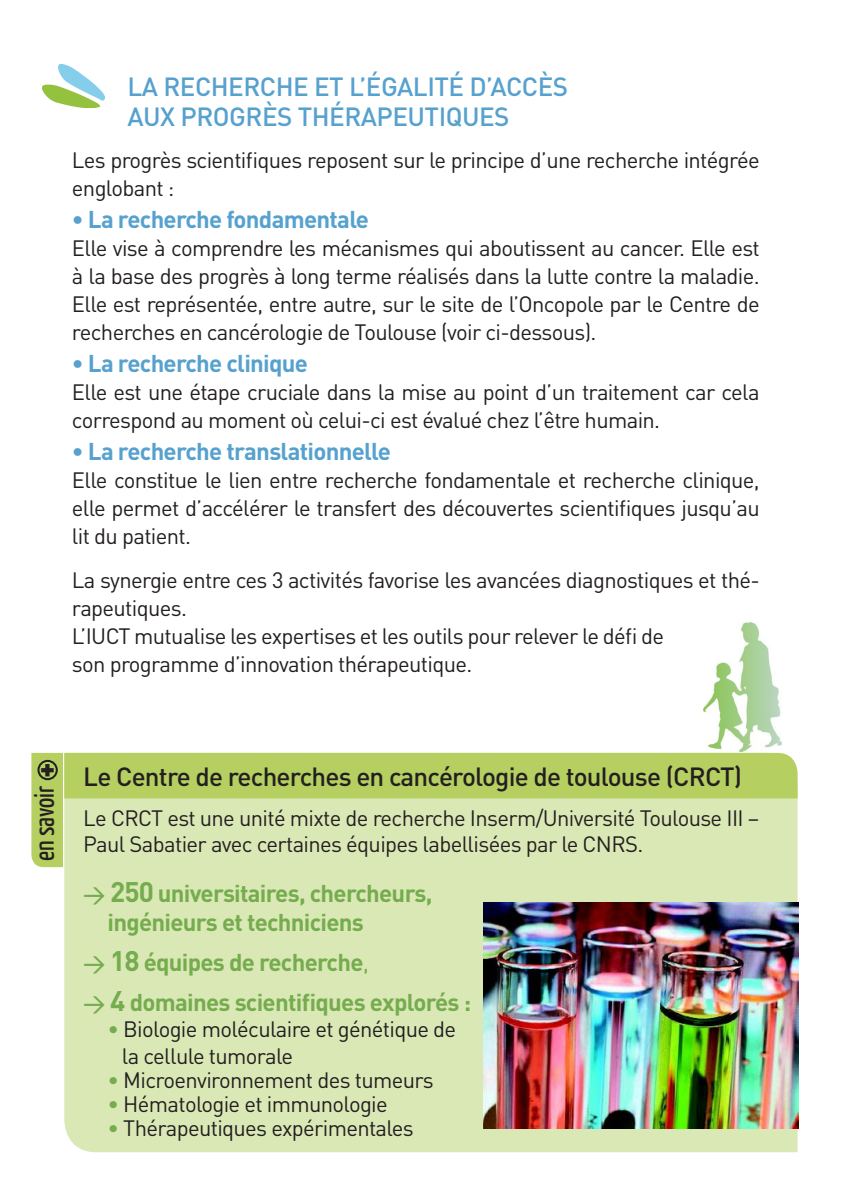
<style>
.page{position:relative;width:842px;height:1191px;background:#fff}
.page>*{position:absolute;margin:0;border:0;box-sizing:border-box;transform-origin:0 0}
.t1{font:27.6px "Yanone Kaffeesatz";color:#231f20}
.t2{font:500 26px "DIN";letter-spacing:-.02em;color:#56a1ce}
.t3{font:500 26px "DIN";letter-spacing:-.03em;color:#231f20}
.Texte_courant{font:700 24px "DIN";letter-spacing:-.03em;color:#75ac4e}
.Texte_courant-2{font:700 24px "DIN";letter-spacing:-.03em;color:#56a1ce}
.Texte_courant-3{font:22px/28px "DIN";letter-spacing:-.03em;color:#231f20}
.s1{font-weight:500;font-size:22px}
.s2{font-size:28px}
.s3{font-weight:400}
.s4{color:#75ac4e}
</style>
<div class="page">
<div style="left:64px;top:867px;width:734px;height:285px;background:#dae8b6"></div>
<img style="left:484px;top:902px;width:315px;height:226px">
<img style="left:43px;top:64px;width:62px;height:44px">
<img style="left:704px;top:623px;width:77px;height:128px">
<svg style="left:31px;top:753px;width:767px;height:114px;background:#cadd92"></svg>
<p class="t2" style="left:127px;top:70px;width:442px">LA RECHERCHE ET L’ÉGALITÉ D’ACCÈS</p>
<p class="t2" style="left:127px;top:100px;width:384px">AUX PROGRÈS THÉRAPEUTIQUES</p>
<p class="Texte_courant-3" style="left:72px;top:145px;width:689px">Les progrès scientifiques reposent sur le principe d’une recherche intégrée englobant :</p>
<p class="Texte_courant-2" style="left:72px;top:203px;width:298px">• La recherche fondamentale</p>
<p class="Texte_courant-3" style="left:72px;top:233px;width:689px;text-align:justify">Elle vise à comprendre les mécanismes qui aboutissent au cancer. Elle est à la base des progrès à long terme réalisés dans la lutte contre la maladie.<br>Elle est représentée, entre autre, sur le site de l’Oncopole par le Centre de recherches en cancérologie de Toulouse (voir ci-dessous).</p>
<p class="Texte_courant-2" style="left:72px;top:347px;width:238px">• La recherche clinique</p>
<p class="Texte_courant-3" style="left:72px;top:377px;width:689px">Elle est une étape cruciale dans la mise au point d’un traitement car cela correspond au moment où celui-ci est évalué chez l’être humain.</p>
<p class="Texte_courant-2" style="left:72px;top:435px;width:320px">• La recherche translationnelle</p>
<p class="Texte_courant-3" style="left:72px;top:465px;width:689px;text-align:justify">Elle constitue le lien entre recherche fondamentale et recherche clinique, elle permet d’accélérer le transfert des découvertes scientifiques jusqu’au lit du patient.</p>
<p class="Texte_courant-3" style="left:72px;top:565px;width:689px">La synergie entre ces 3 activités favorise les avancées diagnostiques et thé&shy;rapeutiques.</p>
<p class="Texte_courant-3" style="left:72px;top:621px;width:594px">L’IUCT mutualise les expertises et les outils pour relever le défi de son programme d’innovation thérapeutique.</p>
<p class="t1" style="left:27px;top:861px;width:77px;rotate:-90deg">en savoir</p>
<p class="t3" style="left:83px;top:760px;width:660px">Le Centre de recherches en cancérologie de toulouse (CRCT)</p>
<p class="Texte_courant-3" style="left:83px;top:804px;width:677px;line-height:26.4px">Le CRCT est une unité mixte de recherche Inserm/Université Toulouse III –<br>Paul Sabatier avec certaines équipes labellisées par le CNRS.</p>
<p class="Texte_courant" style="left:83px;top:877px;width:351px"><span class="s1">&gt;</span> <span class="s2">250</span> universitaires, chercheurs,</p>
<p class="Texte_courant" style="left:108px;top:906px;width:258px">ingénieurs et techniciens</p>
<p class="Texte_courant" style="left:83px;top:946px;width:287px"><span class="s1">&gt;</span> <span class="s2">18</span> équipes de recherche<span class="s3">,</span></p>
<p class="Texte_courant" style="left:83px;top:986px;width:389px"><span class="s1">&gt;</span> <span class="s2">4</span> domaines scientifiques explorés :</p>
<p class="Texte_courant-3" style="left:122px;top:1015px;width:336px;line-height:26.4px;text-indent:-14px"><span class="s4">•</span> Biologie moléculaire et génétique de la cellule tumorale</p>
<p class="Texte_courant-3" style="left:107px;top:1065px;width:328px"><span class="s4">•</span> Microenvironnement des tumeurs</p>
<p class="Texte_courant-3" style="left:107px;top:1089px;width:282px"><span class="s4">•</span> Hématologie et immunologie</p>
<p class="Texte_courant-3" style="left:107px;top:1113px;width:308px"><span class="s4">•</span> Thérapeutiques expérimentales</p>
</div>
